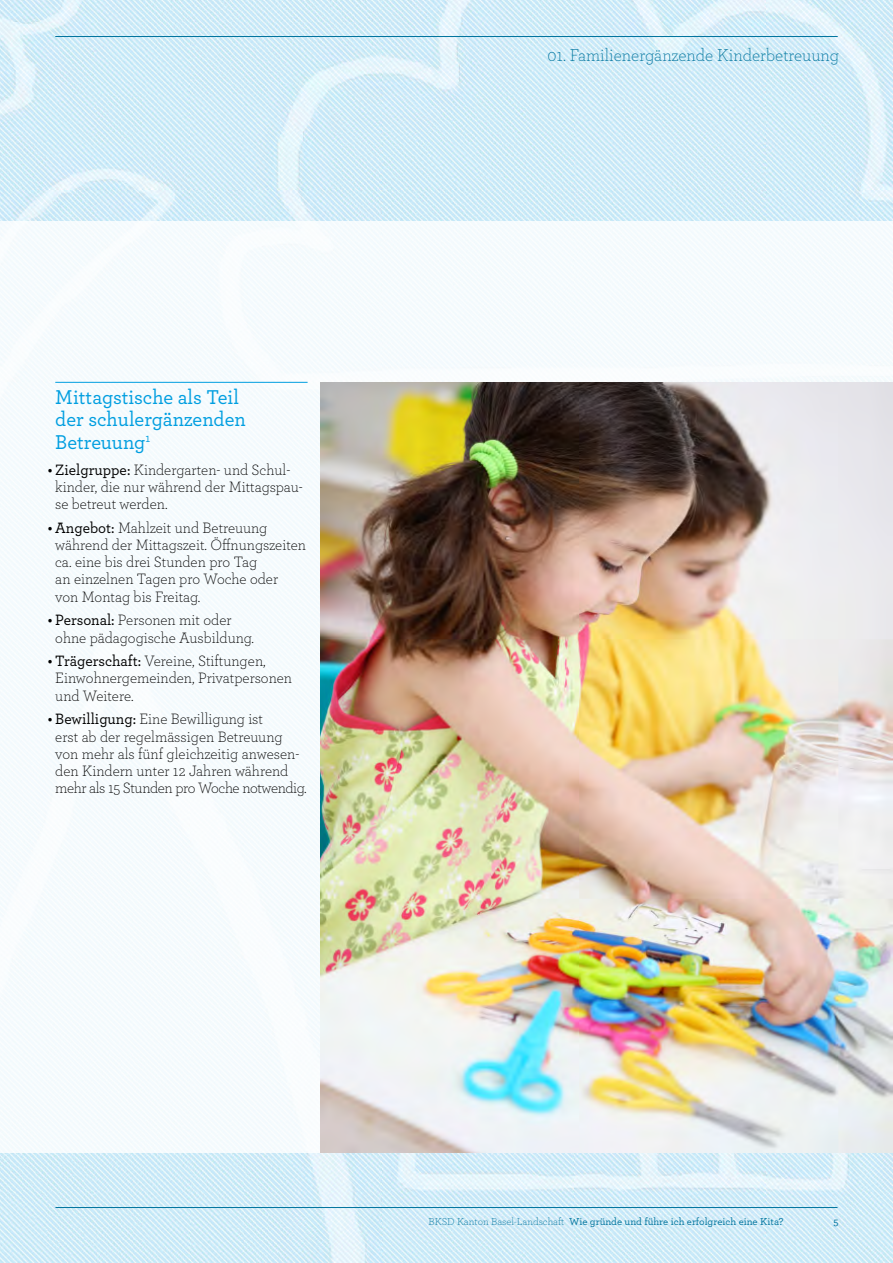
<style>
.page{position:relative;width:893px;height:1263px;background:#fff}
.page>*{position:absolute;margin:0;border:0;box-sizing:border-box;transform-origin:0 0}
.t1{font:500 21px/22.5px "Archer";color:#009ee0;scale:.96 1}
.t2{font:300 18px "Archer";color:#00749d;scale:.96 1}
.t3{font:300 15.75px/17.2px "Archer";color:#000;scale:.96 1}
.t4{font:500 10.5px "Archer";color:#00749d}
.s1{font-weight:600}
.s2{font-weight:500}
.s3{font-weight:300}
</style>
<div class="page">
<img style="left:0;top:0;width:893px;height:1263px">
<div style="left:0;top:221px;width:893px;height:931px;background:#f6fbfd"></div>
<hr style="left:55px;top:1207px;width:782px;height:1px;background:#00749d">
<hr style="left:55px;top:36px;width:783px;height:1px;background:#00749d">
<img style="left:320px;top:383px;width:573px;height:769px">
<hr style="left:55px;top:382px;width:253px;height:1px;background:#009ee0">
<h1 class="t1" style="left:55px;top:384px;width:200px">Mittagstische als Teil der schulergänzenden<br>Betreuung<sup>1</sup></h1>
<p class="t3" style="left:55px;top:460px;width:259px;text-indent:-7px"><span class="s1">•</span> <span class="s2">Zielgruppe:</span> Kindergarten- und Schul&shy;kinder, die nur während der Mittagspau&shy;se betreut werden.</p>
<p class="t3" style="left:55px;top:518px;width:263px;text-indent:-7px"><span class="s1">•</span> <span class="s2">Angebot:</span> Mahlzeit und Betreuung während der Mittagszeit. Öffnungszeiten ca. eine bis drei Stunden pro Tag<br>an einzelnen Tagen pro Woche oder<br>von Montag bis Freitag.</p>
<p class="t3" style="left:55px;top:611px;width:208px;text-indent:-7px"><span class="s1">•</span> <span class="s2">Personal:</span> Personen mit oder ohne pädagogische Ausbildung.</p>
<p class="t3" style="left:55px;top:652px;width:248px;text-indent:-7px"><span class="s1">•</span> <span class="s2">Trägerschaft:</span> Vereine, Stiftungen,<br>Einwohnergemeinden, Privatpersonen und Weitere.</p>
<p class="t3" style="left:55px;top:710px;width:263px;text-indent:-7px"><span class="s1">•</span> <span class="s2">Bewilligung:</span> Eine Bewilligung ist<br>erst ab der regelmässigen Betreuung von mehr als fünf gleichzeitig anwesen&shy;den Kindern unter 12 Jahren während mehr als 15 Stunden pro Woche notwendig.</p>
<p class="t2" style="left:548px;top:43px;width:305px">01. Familienergänzende Kinderbetreuung</p>
<p class="t4" style="left:429px;top:1213px;width:356px"><span class="s3">BKSD Kanton Basel-Landschaft</span> Wie gründe und führe ich erfolgreich eine Kita?</p>
<p class="t4" style="left:833px;top:1213px;width:7px">5</p>
</div>
